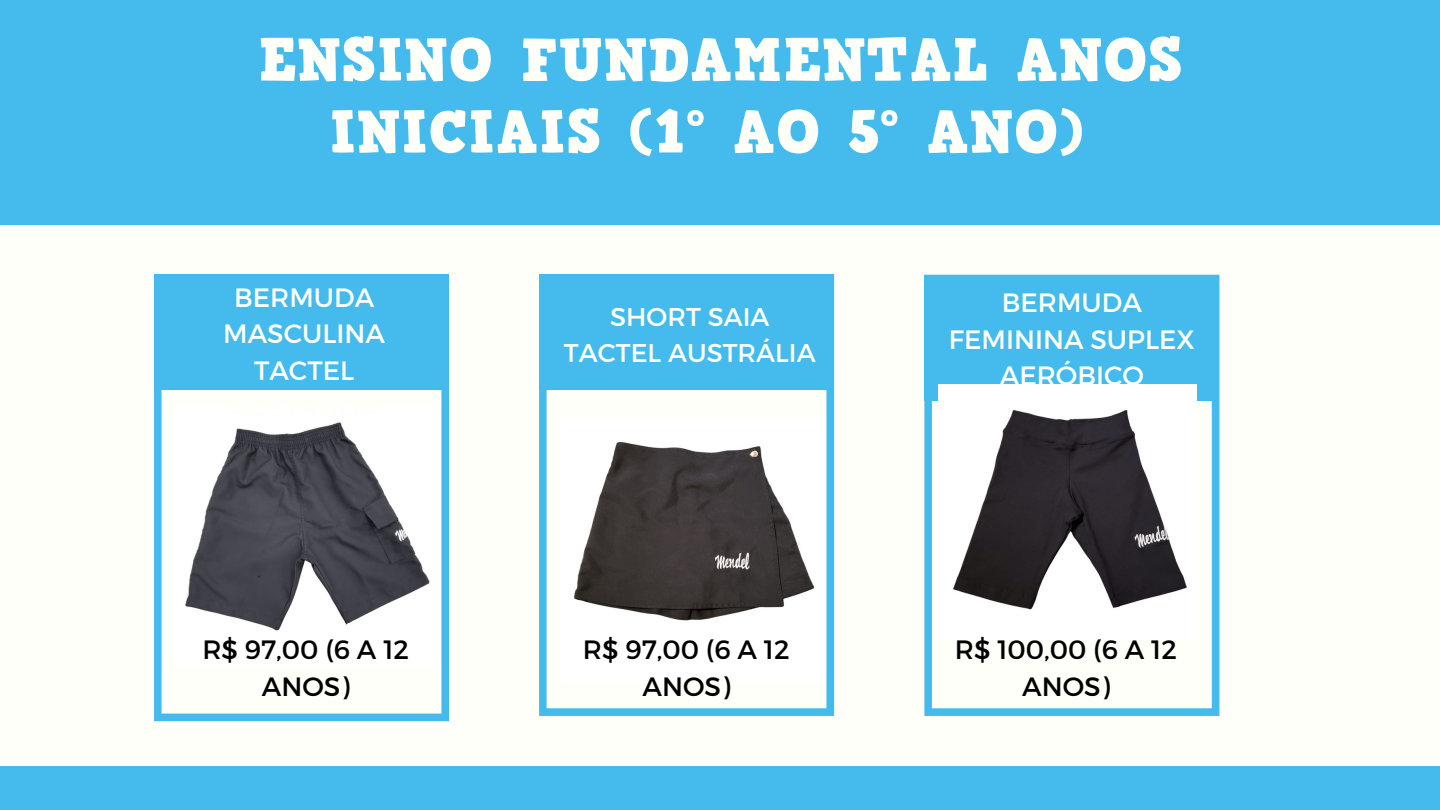
<style>
.page{position:relative;width:1440px;height:810px;background:#44bbec}
.page>*{position:absolute;margin:0;border:0;box-sizing:border-box;transform-origin:0 0}
.t1{font:60px/72px "HVD Comic Serif Pro";letter-spacing:.02em;color:#fefff8;text-align:center}
.t2{font:26.5px/36.8px "Montserrat";color:#000;text-align:center}
.t3{font:26.5px/36.8px "Montserrat";color:#fefff8;text-align:center}
.t4{font:25.7px/36px "Montserrat";color:#fefff8;text-align:center}
</style>
<div class="page">
<div style="left:0;top:225px;width:1440px;height:541px;background:#fefff8"></div>
<svg style="left:154px;top:280px;width:295px;height:441px"></svg>
<div style="left:155px;top:275px;width:294px;height:115px;background:#44bbec"></div>
<svg style="left:539px;top:390px;width:295px;height:326px"></svg>
<svg style="left:924px;top:401px;width:295px;height:315px"></svg>
<div style="left:539px;top:275px;width:295px;height:115px;background:#44bbec"></div>
<div style="left:924px;top:275px;width:295px;height:126px;background:#44bbec"></div>
<img style="left:561px;top:418px;width:264px;height:264px">
<img style="left:175px;top:405px;width:262px;height:262px">
<img style="left:938px;top:385px;width:258px;height:255px">
<p class="t1" style="left:258px;top:24px;width:926px">ENSINO FUNDAMENTAL ANOS<br>INICIAIS (1º AO 5º ANO)</p>
<p class="t3" style="left:223px;top:277px;width:163px">BERMUDA<br>MASCULINA<br>TACTEL</p>
<p class="t4" style="left:564px;top:297px;width:253px">SHORT SAIA<br>TACTEL AUSTRÁLIA</p>
<p class="t3" style="left:949px;top:283px;width:247px">BERMUDA<br>FEMININA SUPLEX<br>AERÓBICO</p>
<p class="t2" style="left:202px;top:630px;width:208px">R$ 97,00 (6 A 12<br>ANOS)</p>
<p class="t2" style="left:583px;top:630px;width:208px">R$ 97,00 (6 A 12<br>ANOS)</p>
<p class="t2" style="left:955px;top:630px;width:224px">R$ 100,00 (6 A 12<br>ANOS)</p>
</div>
